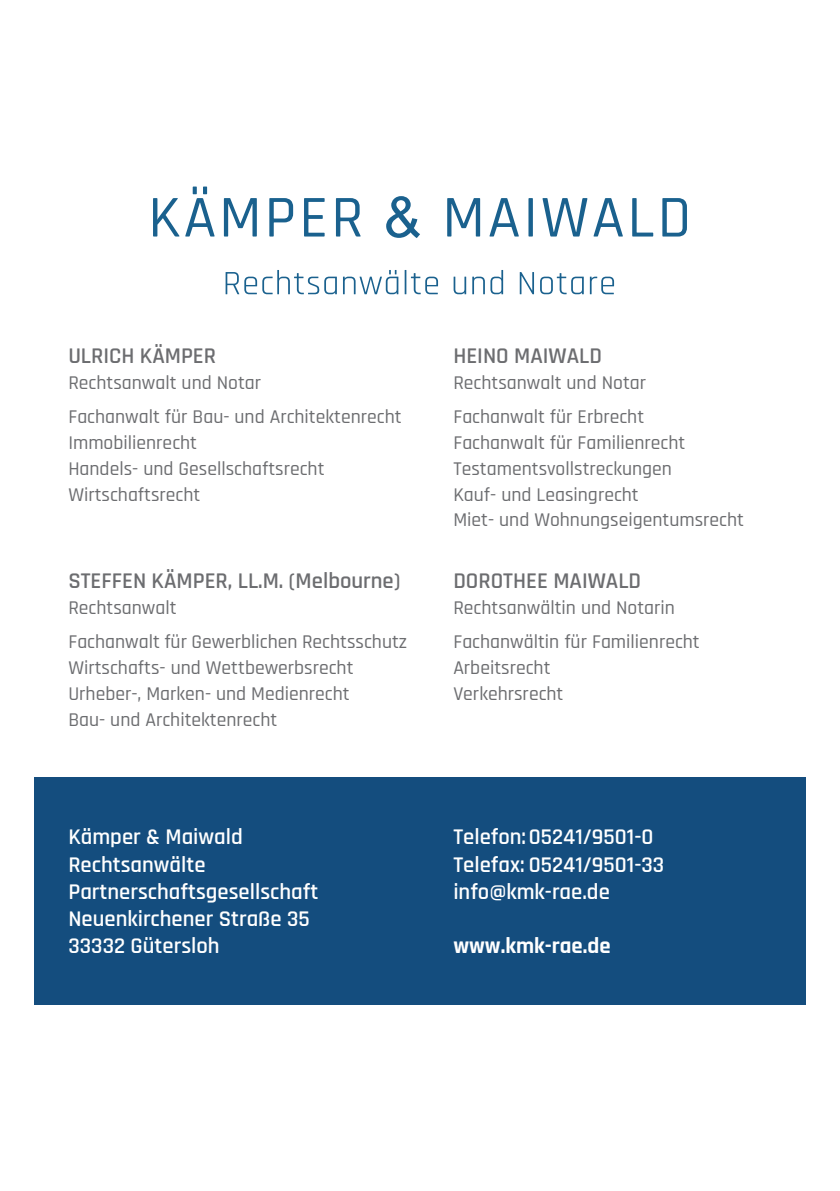
<style>
.page{position:relative;width:840px;height:1191px;background:#fff}
.page>*{position:absolute;margin:0;border:0;box-sizing:border-box;transform-origin:0 0}
.t1{font:600 22.6px/27.2px "Rajdhani";color:#fff}
.t2{font:600 22.6px "Rajdhani";color:#6c6d70}
.t3{font:700 22.6px "Rajdhani";color:#fff}
.t4{font:500 19.6px/25.6px "Rajdhani";color:#6c6d70}
</style>
<div class="page">
<div style="left:34px;top:777px;width:771px;height:227px;background:#144d7e"></div>
<svg style="left:153px;top:198px;width:26px;height:38px"></svg>
<svg style="left:185px;top:186px;width:29px;height:50px"></svg>
<svg style="left:224px;top:198px;width:33px;height:38px"></svg>
<svg style="left:269px;top:198px;width:24px;height:38px"></svg>
<svg style="left:304px;top:198px;width:20px;height:38px"></svg>
<svg style="left:336px;top:198px;width:24px;height:38px"></svg>
<svg style="left:447px;top:198px;width:33px;height:38px"></svg>
<svg style="left:489px;top:198px;width:29px;height:38px"></svg>
<svg style="left:528px;top:198px;width:4px;height:38px"></svg>
<svg style="left:542px;top:198px;width:45px;height:38px"></svg>
<svg style="left:593px;top:198px;width:29px;height:38px"></svg>
<svg style="left:632px;top:198px;width:21px;height:38px"></svg>
<svg style="left:662px;top:198px;width:24px;height:38px"></svg>
<svg style="left:225px;top:270px;width:112px;height:24px"></svg>
<svg style="left:343px;top:270px;width:55px;height:24px"></svg>
<hr style="left:404px;top:270px;width:2px;height:24px;background:#1a618e">
<svg style="left:410px;top:273px;width:28px;height:21px"></svg>
<svg style="left:453px;top:277px;width:13px;height:17px"></svg>
<svg style="left:472px;top:277px;width:12px;height:17px"></svg>
<svg style="left:490px;top:270px;width:13px;height:24px"></svg>
<svg style="left:519px;top:272px;width:14px;height:22px"></svg>
<svg style="left:540px;top:273px;width:43px;height:21px"></svg>
<svg style="left:589px;top:277px;width:24px;height:17px"></svg>
<svg style="left:386px;top:196px;width:34px;height:42px"></svg>
<p class="t2" style="left:68px;top:343px;width:149px">ULRICH KÄMPER</p>
<p class="t4" style="left:68px;top:366px;width:334px;line-height:34.2px">Rechtsanwalt und Notar<br>Fachanwalt für Bau- und Architektenrecht</p>
<p class="t4" style="left:68px;top:431px;width:257px">Immobilienrecht<br>Handels- und Gesellschaftsrecht<br>Wirtschaftsrecht</p>
<p class="t2" style="left:68px;top:568px;width:333px">STEFFEN KÄMPER, LL.M. (Melbourne)</p>
<p class="t4" style="left:68px;top:591px;width:340px;line-height:34.2px">Rechtsanwalt<br>Fachanwalt für Gewerblichen Rechtsschutz</p>
<p class="t4" style="left:68px;top:655px;width:286px">Wirtschafts- und Wettbewerbsrecht<br>Urheber-, Marken- und Medienrecht<br>Bau- und Architektenrecht</p>
<p class="t1" style="left:68px;top:824px;width:176px">Kämper &amp; Maiwald</p>
<p class="t1" style="left:68px;top:851px;width:251px">Rechtsanwälte<br>Partnerschaftsgesellschaft</p>
<p class="t1" style="left:68px;top:905px;width:243px">Neuenkirchener Straße 35<br>33332 Gütersloh</p>
<p class="t2" style="left:453px;top:343px;width:150px">HEINO MAIWALD</p>
<p class="t4" style="left:453px;top:366px;width:194px;line-height:34.2px">Rechtsanwalt und Notar<br>Fachanwalt für Erbrecht</p>
<p class="t4" style="left:453px;top:431px;width:292px">Fachanwalt für Familienrecht<br>Testamentsvollstreckungen<br>Kauf- und Leasingrecht<br>Miet- und Wohnungseigentumsrecht</p>
<p class="t2" style="left:453px;top:568px;width:189px">DOROTHEE MAIWALD</p>
<p class="t4" style="left:453px;top:595px;width:223px">Rechtsanwältin und Notarin</p>
<p class="t4" style="left:453px;top:630px;width:248px">Fachanwältin für Familienrecht<br>Arbeitsrecht</p>
<p class="t4" style="left:453px;top:681px;width:111px">Verkehrsrecht</p>
<p class="t1" style="left:453px;top:824px;width:212px">Telefon:05241/9501-0<br>Telefax: 05241/9501-33 info@kmk-rae.de</p>
<p class="t3" style="left:453px;top:932px;width:159px">www.kmk-rae.de</p>
</div>
